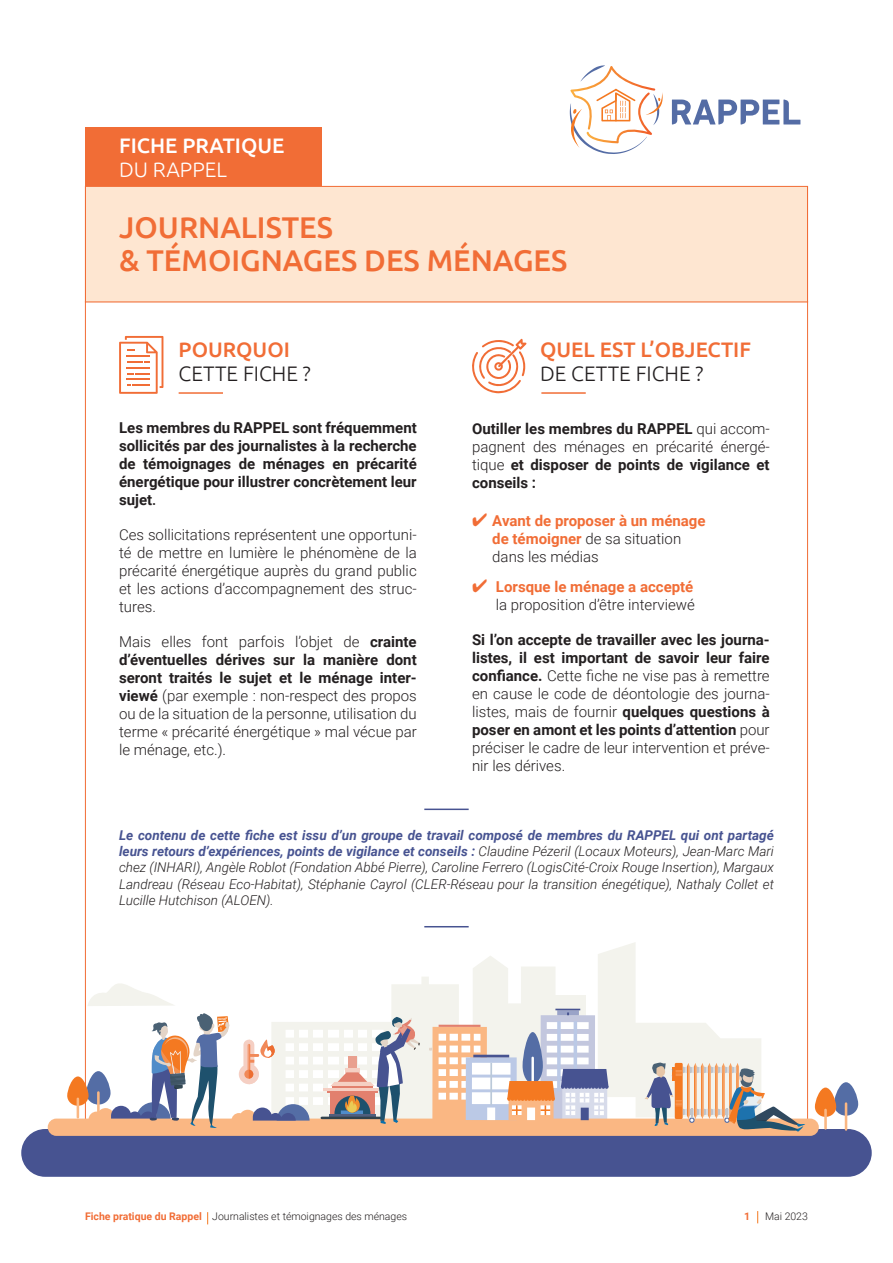
<style>
.page{position:relative;width:893px;height:1263px;background:#fff}
.page>*{position:absolute;margin:0;border:0;box-sizing:border-box;transform-origin:0 0}
.t1{font:500 30px/33px "Ubuntu";color:#f16d36}
.t2{font:500 21px "Ubuntu";color:#f16d36}
.t3{font:300 21px "Ubuntu";color:#231f20}
.t4{font:500 21px "Ubuntu";color:#fff}
.t5{font:300 21px "Ubuntu";color:#fff}
.t6{font:300 15px/18px "Roboto";color:#231f20;text-align:justify}
.t7{font:700 15px/18px "Roboto";color:#231f20;text-align:justify}
.t8{font:700 15px/18px "Roboto";color:#f16d36}
.t9{font:italic 300 13.5px/16.2px "Roboto";color:#231f20;text-align:justify}
.t10{font:300 10.5px "Roboto";color:#231f20}
.t11{font:700 10.5px "Roboto";color:#f16d36}
.t12{font:700 condensed 2.55px "Helvetica Neue";color:#fff}
.s1{font-weight:500}
.s2{font-weight:700}
.s3{font-weight:300}
.s4{font-weight:300;color:#231f20}
.s5{color:#f16d36}
.s6{font-weight:700;color:#f16d36}
.s7{font-weight:700;color:#475391}
</style>
<div class="page">
<svg style="left:207px;top:1212px;width:1px;height:12px"></svg>
<svg style="left:757px;top:1211px;width:1px;height:12px"></svg>
<hr style="left:179px;top:392px;width:44px;height:2px;background:#f16d36">
<svg style="left:119px;top:336px;width:44px;height:58px"></svg>
<div style="left:87px;top:188px;width:719px;height:112px;background:#fee6d1"></div>
<div style="left:85px;top:186px;width:723px;height:116px;border:1px solid #f16d36"></div>
<div style="left:85px;top:128px;width:236px;height:58px;background:#f16d36"></div>
<div style="left:21px;top:1129px;width:851px;height:48px;background:#475391;border-radius:24px"></div>
<svg style="left:835px;top:1082px;width:23px;height:34px"></svg>
<div style="left:815px;top:1087px;width:21px;height:30px;background:#f47921;border-radius:10px"></div>
<hr style="left:824px;top:1110px;width:3px;height:18px;background:#fab783">
<hr style="left:845px;top:1103px;width:2px;height:26px;background:#fab783">
<svg style="left:459px;top:1027px;width:14px;height:91px"></svg>
<div style="left:439px;top:1034px;width:41px;height:7px;background:#fff"></div>
<div style="left:439px;top:1045px;width:41px;height:7px;background:#fff"></div>
<svg style="left:461px;top:1057px;width:5px;height:7px"></svg>
<svg style="left:461px;top:1069px;width:5px;height:7px"></svg>
<svg style="left:461px;top:1081px;width:5px;height:7px"></svg>
<svg style="left:461px;top:1093px;width:5px;height:7px"></svg>
<hr style="left:439px;top:1025px;width:41px;height:2px;background:#e2806e">
<svg style="left:470px;top:1032px;width:3px;height:25px"></svg>
<hr style="left:458px;top:1032px;width:3px;height:70px;background:#fab783">
<svg style="left:67px;top:1076px;width:22px;height:30px"></svg>
<svg style="left:77px;top:1099px;width:2px;height:18px"></svg>
<div style="left:48px;top:1118px;width:771px;height:18px;background:#fab783;border-radius:9px"></div>
<div style="left:466px;top:1057px;width:51px;height:63px;background:#bbc9e6"></div>
<div style="left:472px;top:1063px;width:38px;height:11px;background:#fff"></div>
<div style="left:472px;top:1077px;width:38px;height:12px;background:#fff"></div>
<div style="left:472px;top:1092px;width:38px;height:12px;background:#fff"></div>
<svg style="left:473px;top:942px;width:333px;height:190px"></svg>
<svg style="left:672px;top:99px;width:128px;height:25px"></svg>
<svg style="left:569px;top:65px;width:94px;height:89px"></svg>
<svg style="left:472px;top:339px;width:55px;height:54px"></svg>
<hr style="left:541px;top:392px;width:45px;height:2px;background:#f16d36">
<hr style="left:424px;top:808px;width:45px;height:2px;background:#475391">
<hr style="left:424px;top:926px;width:45px;height:1px;background:#475391">
<svg style="left:87px;top:977px;width:372px;height:151px"></svg>
<h2 class="t4" style="left:119px;top:132px;width:167px">FICHE PRATIQUE</h2>
<h2 class="t5" style="left:119px;top:157px;width:109px">DU RAPPEL</h2>
<h1 class="t1" style="left:119px;top:210px;width:450px">JOURNALISTES<br>&amp; TÉMOIGNAGES DES MÉNAGES</h1>
<h2 class="t2" style="left:179px;top:336px;width:113px">POURQUOI</h2>
<h2 class="t3" style="left:179px;top:361px;width:134px">CETTE FICHE ?</h2>
<p class="t7" style="left:119px;top:418px;width:299px">Les membres du RAPPEL sont fréquemment sollicités par des journalistes à la recherche de témoignages de ménages en précarité énergétique pour illustrer concrètement leur sujet<span class="s1">.</span></p>
<p class="t6" style="left:119px;top:525px;width:299px">Ces sollicitations représentent une opportuni&shy;té de mettre en lumière le phénomène de la précarité énergétique auprès du grand public et les actions d’accompagnement des struc&shy;tures.</p>
<p class="t6" style="left:119px;top:632px;width:299px">Mais elles font parfois l’objet de <span class="s2">crainte d’éventuelles dérives sur la manière dont seront traités le sujet et le ménage inter&shy;viewé</span> (par exemple : non-respect des propos ou de la situation de la personne, utilisation du terme « précarité énergétique » mal vécue par le ménage, etc.).</p>
<h2 class="t2" style="left:540px;top:336px;width:212px">QUEL EST L’OBJECTIF</h2>
<h2 class="t3" style="left:540px;top:361px;width:165px">DE CETTE FICHE ?</h2>
<p class="t7" style="left:472px;top:419px;width:299px">Outiller les membres du RAPPEL <span class="s3">qui accom&shy;pagnent des ménages en précarité énergé&shy;tique</span> et disposer de points de vigilance et conseils :</p>
<p class="t8" style="left:492px;top:511px;width:215px;text-indent:-20px">✔ Avant de proposer à un ménage de témoigner <span class="s4">de sa situation dans les médias</span></p>
<p class="t6" style="left:472px;top:577px;width:224px;text-align:right"><span class="s5">✔</span> <span class="s6">Lorsque le ménage a accepté </span>la proposition d’être interviewé</p>
<p class="t6" style="left:472px;top:630px;width:299px"><span class="s2">Si l’on accepte de travailler avec les journa&shy;listes, il est important de savoir leur faire confiance.</span> Cette fiche ne vise pas à remettre en cause le code de déontologie des journa&shy;listes, mais de fournir <span class="s2">quelques questions à poser en amont et les points d’attention</span> pour préciser le cadre de leur intervention et préve&shy;nir les dérives.</p>
<p class="t9" style="left:119px;top:826px;width:656px"><span class="s7">Le contenu de cette fiche est issu d’un groupe de travail composé de membres du RAPPEL qui ont partagé leurs retours d’expériences, points de vigilance et conseils :</span> Claudine Pézeril (Locaux Moteurs), Jean-Marc Mari chez (INHARI), Angèle Roblot (Fondation Abbé Pierre), Caroline Ferrero (LogisCité-Croix Rouge Insertion), Margaux Landreau (Réseau Eco-Habitat), Stéphanie Cayrol (CLER-Réseau pour la transition énegétique), Nathaly Collet et Lucille Hutchison (ALOEN).</p>
<p class="t12" style="left:218px;top:1017px;width:10px;rotate:-3deg">FACTURE</p>
<p class="t10" style="left:85px;top:1209px;width:324px"><span class="s6">Fiche pratique du Rappel</span> Journalistes et témoignages des ménages</p>
<p class="t11" style="left:744px;top:1209px;width:8px">1</p>
<p class="t10" style="left:765px;top:1209px;width:44px">Mai 2023</p>
</div>
